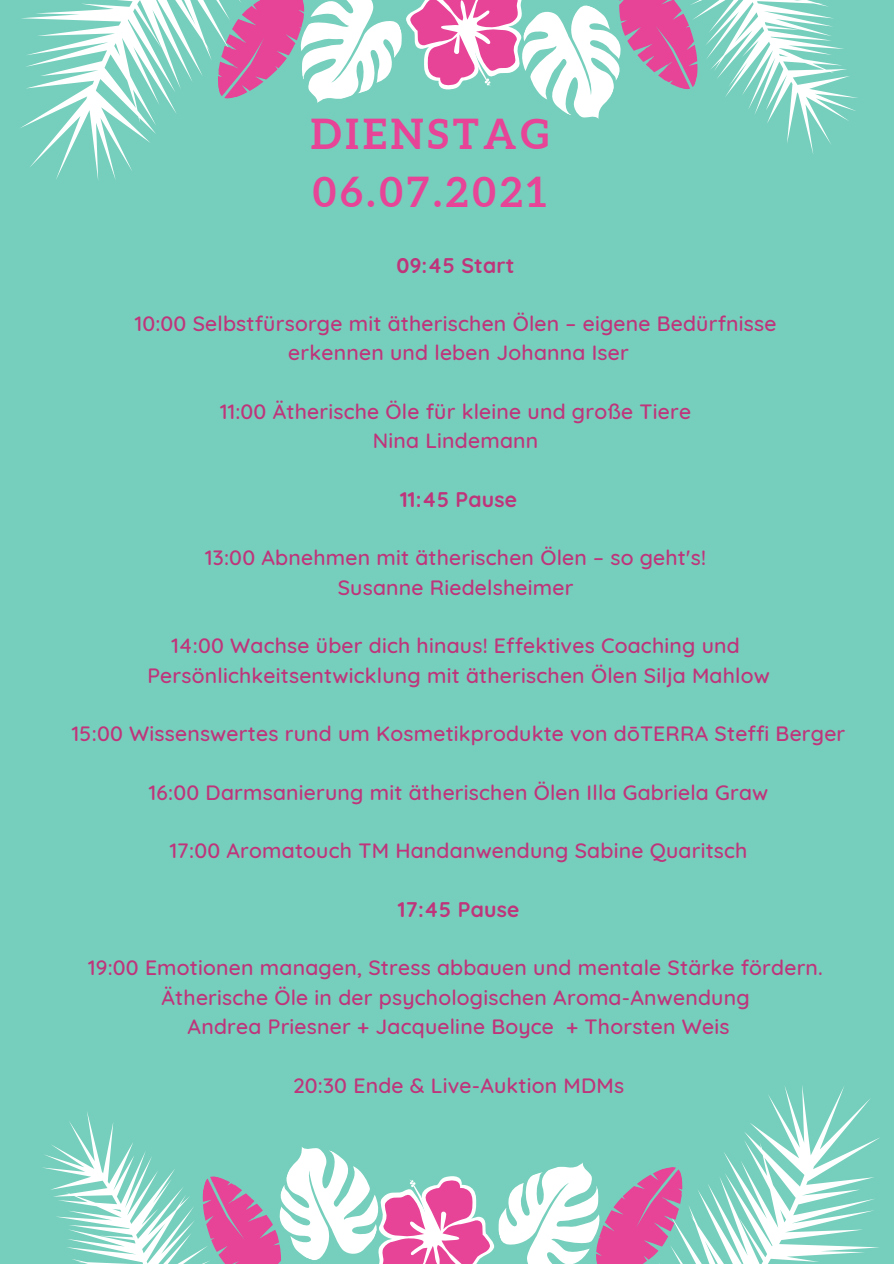
<style>
.page{position:relative;width:894px;height:1264px;background:#fff}
.page>*{position:absolute;margin:0;border:0;box-sizing:border-box;transform-origin:0 0}
.t1{font:700 41.25px/57.4px "Aleo";letter-spacing:.1em;color:#e74397}
.t2{font:500 21.15px "Quicksand";letter-spacing:.01em;color:#bf347b}
.t3{font:700 21.15px "Quicksand";letter-spacing:.01em;color:#bf347b}
</style>
<div class="page">
<div style="left:0;top:0;width:893px;height:1263px;background:#76cfbc"></div>
<svg style="left:20px;top:0;width:183px;height:180px"></svg>
<svg style="left:203px;top:0;width:655px;height:154px"></svg>
<svg style="left:697px;top:1085px;width:183px;height:178px"></svg>
<svg style="left:43px;top:1112px;width:654px;height:151px"></svg>
<p class="t1" style="left:310px;top:105px;width:239px">DIENSTAG<br>06.07.2021</p>
<p class="t3" style="left:396px;top:251px;width:119px">09:45 Start</p>
<p class="t2" style="left:135px;top:310px;width:643px">10:00 Selbstfürsorge mit ätherischen Ölen – eigene Bedürfnisse</p>
<p class="t2" style="left:288px;top:339px;width:342px">erkennen und leben Johanna Iser</p>
<p class="t2" style="left:220px;top:398px;width:472px">11:00 Ätherische Öle für kleine und große Tiere</p>
<p class="t2" style="left:373px;top:427px;width:167px">Nina Lindemann</p>
<p class="t3" style="left:400px;top:485px;width:119px">11:45 Pause</p>
<p class="t2" style="left:205px;top:544px;width:502px">13:00 Abnehmen mit ätherischen Ölen – so geht's!</p>
<p class="t2" style="left:337px;top:573px;width:237px">Susanne Riedelsheimer</p>
<p class="t2" style="left:171px;top:632px;width:570px">14:00 Wachse über dich hinaus! Effektives Coaching und</p>
<p class="t2" style="left:147px;top:661px;width:624px">Persönlichkeitsentwicklung mit ätherischen Ölen Silja Mahlow</p>
<p class="t2" style="left:72px;top:720px;width:774px">15:00 Wissenswertes rund um Kosmetikprodukte von dōTERRA Steffi Berger</p>
<p class="t2" style="left:149px;top:778px;width:620px">16:00 Darmsanierung mit ätherischen Ölen Illa Gabriela Graw</p>
<p class="t2" style="left:170px;top:837px;width:579px">17:00 Aromatouch TM Handanwendung Sabine Quaritsch</p>
<p class="t3" style="left:398px;top:895px;width:123px">17:45 Pause</p>
<p class="t2" style="left:88px;top:954px;width:736px">19:00 Emotionen managen, Stress abbauen und mentale Stärke fördern.</p>
<p class="t2" style="left:161px;top:983px;width:589px">Ätherische Öle in der psychologischen Aroma-Anwendung</p>
<p class="t2" style="left:187px;top:1012px;width:543px">Andrea Priesner + Jacqueline Boyce + Thorsten Weis</p>
<p class="t2" style="left:293px;top:1071px;width:332px">20:30 Ende &amp; Live-Auktion MDMs</p>
</div>
